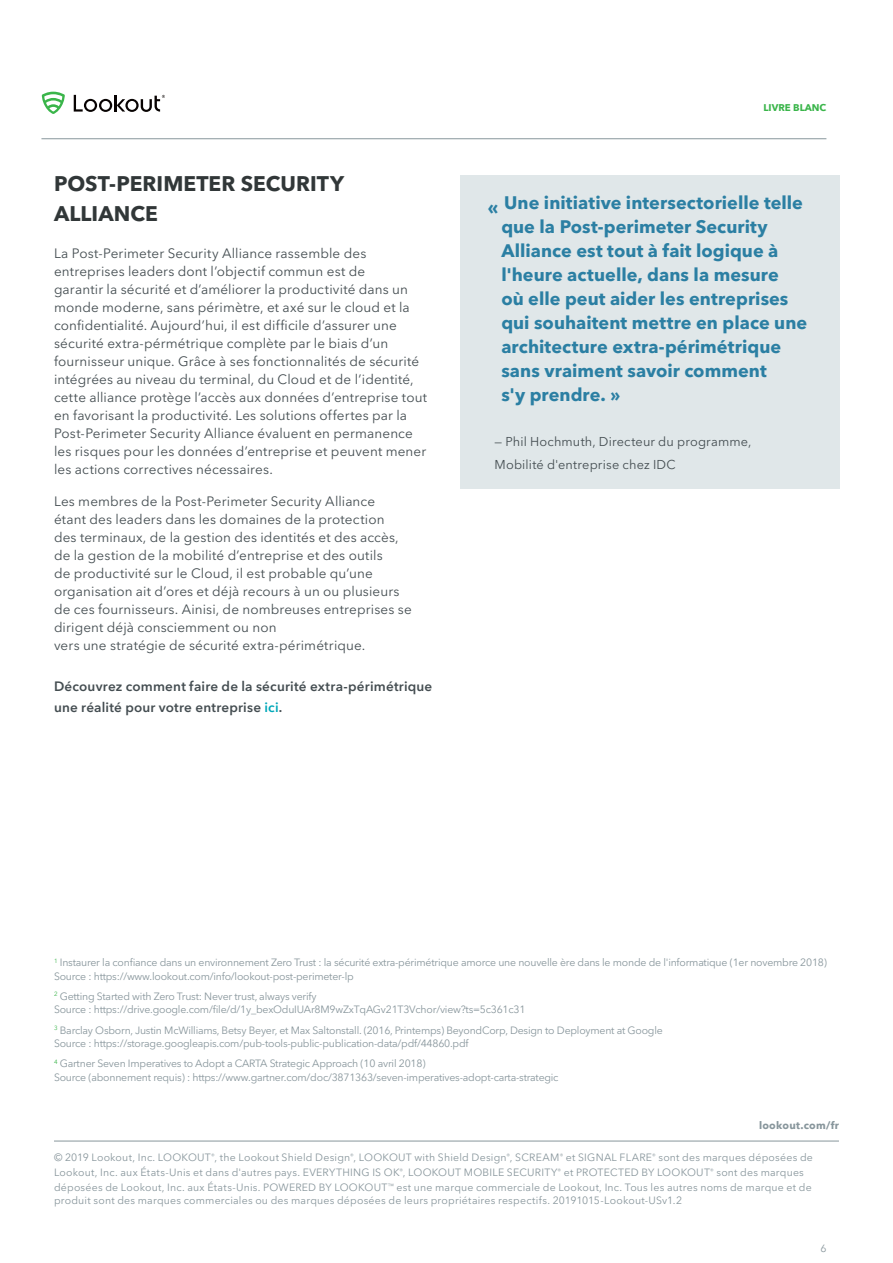
<style>
.page{position:relative;width:893px;height:1263px;background:#fff}
.page>*{position:absolute;margin:0;border:0;box-sizing:border-box;transform-origin:0 0}
.BodyCopy_Header{font:700 21px/30px "Avenir Next LT Pro";letter-spacing:.005em;color:#313738}
.Lookout_Quote{font:700 18px/24px "Avenir Next LT Pro";color:#2b7fa3}
.BodyCopy{font:13.5px/18px "Avenir Next LT Pro";letter-spacing:.01em;color:#444d51}
.SideNote_SubHeader{font:600 13.5px "Avenir Next LT Pro";letter-spacing:.015em;color:#444d51}
.BodyCopy-2{font:12.75px "Avenir Next LT Pro";letter-spacing:.01em;color:#444d51}
.Footnote{font:10.5px "Avenir Next LT Pro";letter-spacing:-.02em;color:#88969c}
.Footnote-2{font:10.5px/15px "Avenir Next LT Pro";letter-spacing:.02em;color:#88969c}
.t1{font:700 10.5px "Avenir Next";letter-spacing:.02em;color:#88969c}
.t2{font:10.5px "Avenir Next";color:#88969c}
.t3{font:700 9.75px "Avenir Next";color:#3ab54a}
.s1{color:#00a8b9}
.s2{font-size:19.5px}
</style>
<div class="page">
<svg style="left:42px;top:92px;width:23px;height:22px"></svg>
<svg style="left:74px;top:95px;width:91px;height:17px"></svg>
<hr style="left:41px;top:138px;width:785px;height:1px;background:#88969c">
<hr style="left:54px;top:1141px;width:785px;height:1px;background:#88969c">
<div style="left:460px;top:176px;width:379px;height:313px;background:#e0e7e9"></div>
<p class="BodyCopy_Header" style="left:54px;top:169px;width:292px">POST-PERIMETER SECURITY<br>ALLIANCE</p>
<p class="BodyCopy" style="left:54px;top:245px;width:375px">La Post-Perimeter Security Alliance rassemble des entreprises leaders dont l’objectif commun est de<br>garantir la sécurité et d’améliorer la productivité dans un monde moderne, sans périmètre, et axé sur le cloud et la confidentialité. Aujourd’hui, il est difficile d’assurer une sécurité extra-pérmétrique complète par le biais d’un fournisseur unique. Grâce à ses fonctionnalités de sécurité intégrées au niveau du terminal, du Cloud et de l’identité, cette alliance protège l’accès aux données d’entreprise tout en favorisant la productivité. Les solutions offertes par la Post-Perimeter Security Alliance évaluent en permanence les risques pour les données d’entreprise et peuvent mener les actions correctives nécessaires.</p>
<p class="BodyCopy" style="left:54px;top:492px;width:359px">Les membres de la Post-Perimeter Security Alliance<br>étant des leaders dans les domaines de la protection<br>des terminaux, de la gestion des identités et des accès, de la gestion de la mobilité d’entreprise et des outils<br>de productivité sur le Cloud, il est probable qu’une organisation ait d’ores et déjà recours à un ou plusieurs de ces fournisseurs. Ainisi, de nombreuses entreprises se dirigent déjà consciemment ou non</p>
<p class="BodyCopy" style="left:54px;top:636px;width:313px">vers une stratégie de sécurité extra-périmétrique.</p>
<p class="SideNote_SubHeader" style="left:54px;top:678px;width:380px">Découvrez comment faire de la sécurité extra-périmétrique</p>
<p class="SideNote_SubHeader" style="left:54px;top:699px;width:230px">une réalité pour votre entreprise <span class="s1">ici</span>.</p>
<p class="t3" style="left:763px;top:99px;width:64px">LIVRE BLANC</p>
<p class="Lookout_Quote" style="left:501px;top:191px;width:307px;text-indent:-14px"><span class="s2">«</span> Une initiative intersectorielle telle que la Post-perimeter Security<br>Alliance est tout à fait logique à l'heure actuelle, dans la mesure<br>où elle peut aider les entreprises qui souhaitent mettre en place une architecture extra-périmétrique sans vraiment savoir comment<br>s'y prendre. »</p>
<p class="BodyCopy-2" style="left:495px;top:434px;width:258px">— Phil Hochmuth, Directeur du programme,</p>
<p class="BodyCopy-2" style="left:495px;top:456px;width:183px">Mobilité d'entreprise chez IDC</p>
<p class="Footnote" style="left:54px;top:956px;width:774px"><sup>1</sup> Instaurer la confiance dans un environnement Zero Trust : la sécurité extra-périmétrique amorce une nouvelle ère dans le monde de l'informatique (1er novembre 2018)</p>
<p class="Footnote" style="left:54px;top:970px;width:301px">Source : https://www.lookout.com/info/lookout-post-perimeter-lp</p>
<p class="Footnote" style="left:54px;top:990px;width:264px"><sup>2</sup> Getting Started with Zero Trust: Never trust, always verify</p>
<p class="Footnote" style="left:54px;top:1003px;width:473px">Source : https://drive.google.com/file/d/1y_bexOduIUAr8M9wZxTqAGv21T3Vchor/view?ts=5c361c31</p>
<p class="Footnote" style="left:54px;top:1024px;width:610px"><sup>3</sup> Barclay Osborn, Justin McWilliams, Betsy Beyer, et Max Saltonstall. (2016, Printemps) BeyondCorp, Design to Deployment at Google</p>
<p class="Footnote" style="left:54px;top:1037px;width:416px">Source : https://storage.googleapis.com/pub-tools-public-publication-data/pdf/44860.pdf</p>
<p class="Footnote" style="left:54px;top:1057px;width:373px"><sup>4</sup> Gartner Seven Imperatives to Adopt a CARTA Strategic Approach (10 avril 2018)</p>
<p class="Footnote" style="left:54px;top:1071px;width:506px">Source (abonnement requis) : https://www.gartner.com/doc/3871363/seven-imperatives-adopt-carta-strategic</p>
<p class="t1" style="left:759px;top:1116px;width:81px">lookout.com/fr</p>
<p class="Footnote-2" style="left:54px;top:1150px;width:760px">© 2019 Lookout, Inc. LOOKOUT<sup>®</sup>, the Lookout Shield Design<sup>®</sup>, LOOKOUT with Shield Design<sup>®</sup>, SCREAM<sup>®</sup> et SIGNAL FLARE<sup>®</sup> sont des marques déposées de<br>Lookout, Inc. aux États-Unis et dans d'autres pays. EVERYTHING IS OK<sup>®</sup>, LOOKOUT MOBILE SECURITY<sup>®</sup> et PROTECTED BY LOOKOUT<sup>®</sup> sont des marques déposées de Lookout, Inc. aux États-Unis. POWERED BY LOOKOUT<sup>™</sup> est une marque commerciale de Lookout, Inc. Tous les autres noms de marque et de</p>
<p class="Footnote-2" style="left:54px;top:1193px;width:630px">produit sont des marques commerciales ou des marques déposées de leurs propriétaires respectifs. 20191015-Lookout-USv1.2</p>
<p class="t2" style="left:820px;top:1239px;width:8px">6</p>
</div>
